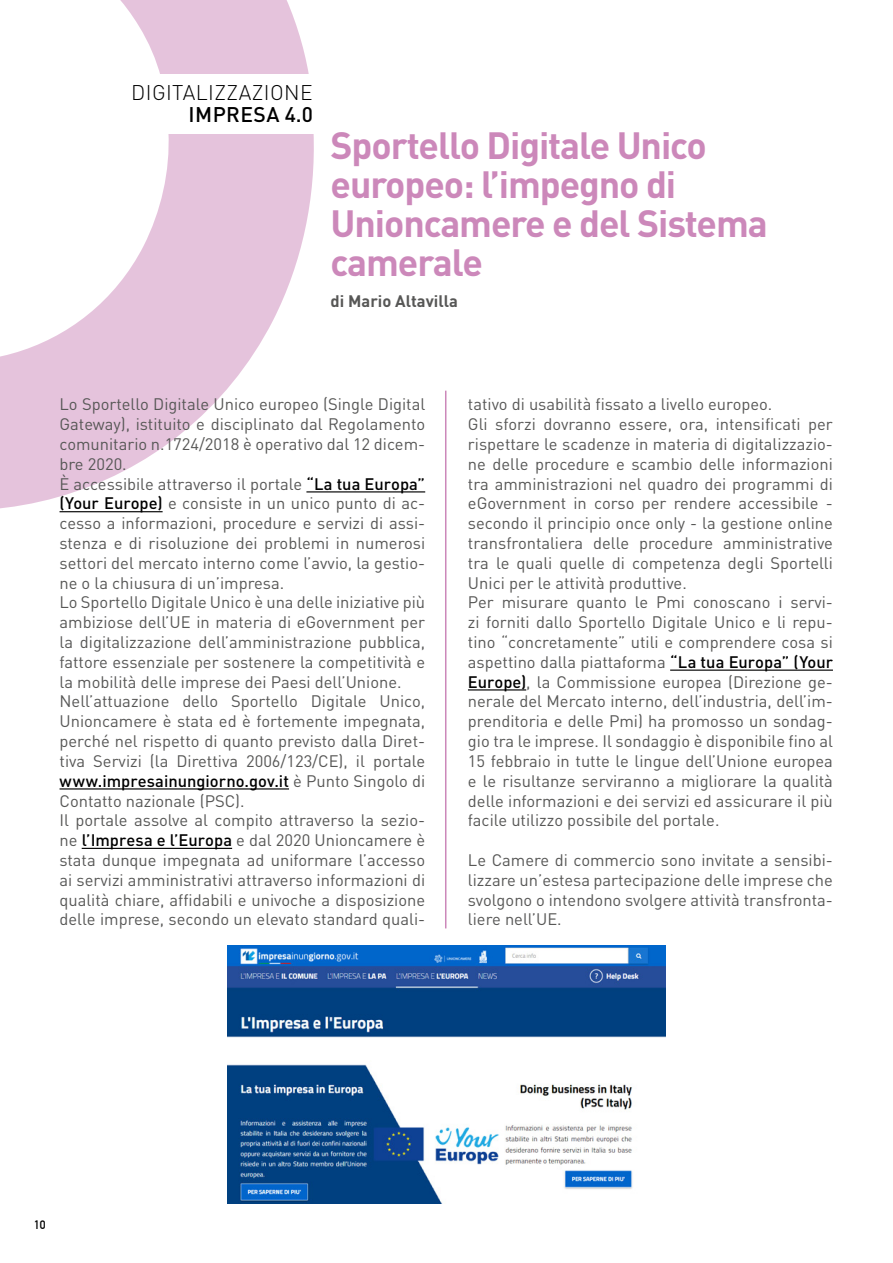
<style>
.page{position:relative;width:893px;height:1263px;background:#fff}
.page>*{position:absolute;margin:0;border:0;box-sizing:border-box;transform-origin:0 0}
.t1{font:700 37.5px/39px "DIN Pro";letter-spacing:-.03em;color:#cc88ba}
.t2{font:300 21px "DIN Pro";letter-spacing:.02em;color:#000}
.t3{font:500 21px "DIN Pro";letter-spacing:.02em;color:#000}
.t4{font:16.5px/19.8px "DIN Pro";color:#575756}
.t5{font:700 16.5px "DIN Pro";color:#575756}
.t6{font:700 12px "DIN Alternate";color:#000}
.s1{font-weight:500;color:#000}
</style>
<div class="page">
<svg style="left:0;top:134px;width:316px;height:379px;fill:#e5c3dc"></svg>
<svg style="left:120px;top:0;width:189px;height:74px"></svg>
<hr style="left:445px;top:391px;width:1px;height:537px;background:#cc88ba">
<hr style="left:306px;top:491px;width:119px;height:1px;background:#000">
<hr style="left:60px;top:511px;width:103px;height:1px;background:#000">
<hr style="left:60px;top:788px;width:229px;height:1px;background:#000">
<hr style="left:82px;top:848px;width:150px;height:1px;background:#000">
<hr style="left:670px;top:669px;width:163px;height:2px;background:#000">
<hr style="left:468px;top:689px;width:58px;height:1px;background:#000">
<img style="left:228px;top:945px;width:437px;height:259px">
<p class="t2" style="left:131px;top:76px;width:183px">DIGITALIZZAZIONE</p>
<p class="t3" style="left:189px;top:98px;width:126px">IMPRESA 4.0</p>
<h1 class="t1" style="left:331px;top:121px;width:439px">Sportello Digitale Unico europeo: l’impegno di<br>Unioncamere e del Sistema camerale</h1>
<p class="t5" style="left:331px;top:287px;width:129px">di Mario Altavilla</p>
<p class="t4" style="left:60px;top:393px;width:367px">Lo Sportello Digitale Unico europeo (Single Digital Gateway), istituito e disciplinato dal Regolamento comunitario n.1724/2018 è operativo dal 12 dicem&shy;bre 2020.<br>È accessibile attraverso il portale <span class="s1">“La tua Europa” (Your Europe)</span> e consiste in un unico punto di ac&shy;cesso a informazioni, procedure e servizi di assi&shy;stenza e di risoluzione dei problemi in numerosi settori del mercato interno come l’avvio, la gestio&shy;ne o la chiusura di un’impresa.<br>Lo Sportello Digitale Unico è una delle iniziative più ambiziose dell’UE in materia di eGovernment per la digitalizzazione dell’amministrazione pubblica, fattore essenziale per sostenere la competitività e la mobilità delle imprese dei Paesi dell’Unione.<br>Nell’attuazione dello Sportello Digitale Unico, Unioncamere è stata ed è fortemente impegnata, perché nel rispetto di quanto previsto dalla Diret&shy;tiva Servizi (la Direttiva 2006/123/CE), il portale <span class="s1">www.impresainungiorno.gov.it</span> è Punto Singolo di Contatto nazionale (PSC).<br>Il portale assolve al compito attraverso la sezio&shy;ne <span class="s1">l’Impresa e l’Europa</span> e dal 2020 Unioncamere è stata dunque impegnata ad uniformare l’accesso ai servizi amministrativi attraverso informazioni di qualità chiare, affidabili e univoche a disposizione delle imprese, secondo un elevato standard quali-</p>
<p class="t4" style="left:468px;top:393px;width:367px">tativo di usabilità fissato a livello europeo.<br>Gli sforzi dovranno essere, ora, intensificati per rispettare le scadenze in materia di digitalizzazio&shy;ne delle procedure e scambio delle informazioni tra amministrazioni nel quadro dei programmi di eGovernment in corso per rendere accessibile - secondo il principio once only - la gestione online transfrontaliera delle procedure amministrative tra le quali quelle di competenza degli Sportelli Unici per le attività produttive.<br>Per misurare quanto le Pmi conoscano i servi&shy;zi forniti dallo Sportello Digitale Unico e li repu&shy;tino “concretamente” utili e comprendere cosa si aspettino dalla piattaforma <span class="s1">“La tua Europa” (Your Europe)</span>, la Commissione europea (Direzione ge&shy;nerale del Mercato interno, dell’industria, dell’im&shy;prenditoria e delle Pmi) ha promosso un sondag&shy;gio tra le imprese. Il sondaggio è disponibile fino al 15 febbraio in tutte le lingue dell’Unione europea e le risultanze serviranno a migliorare la qualità delle informazioni e dei servizi ed assicurare il più facile utilizzo possibile del portale.</p>
<p class="t4" style="left:468px;top:848px;width:366px;text-align:justify">Le Camere di commercio sono invitate a sensibi&shy;lizzare un’estesa partecipazione delle imprese che svolgono o intendono svolgere attività transfronta&shy;liere nell’UE.</p>
<p class="t6" style="left:34px;top:1215px;width:13px">10</p>
</div>
